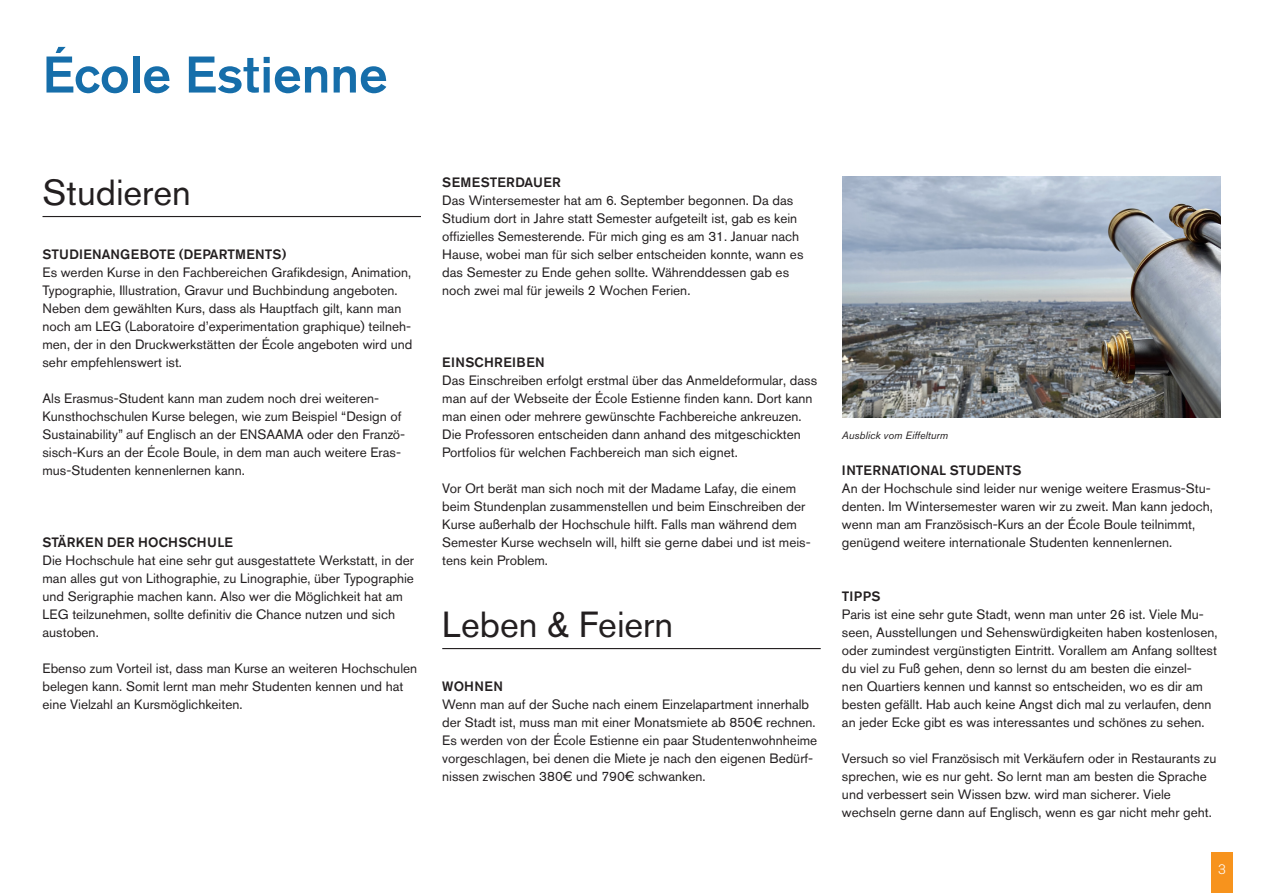
<style>
.page{position:relative;width:1263px;height:893px;background:#fff}
.page>*{position:absolute;margin:0;border:0;box-sizing:border-box;transform-origin:0 0}
.Headline_1{font:500 51px "Akzidenz Grotesk BQ";color:#166eaa}
.Fließtext_Zeilte_1{font:36px "Akzidenz Grotesk BQ";color:#231f20}
.Headline_underline{font:36px "Akzidenz Grotesk BQ";color:#231f20}
.Fließtext_Zeilte_1-2{font:13.5px/18px "Akzidenz Grotesk BQ";color:#231f20}
.Fließtext{font:13.5px/18px "Akzidenz Grotesk BQ";color:#231f20}
.t1{font:300 13.5px "Akzidenz Grotesk BQ";color:#fff}
.Bildunterschrift{font:italic 10.5px "Akzidenz Grotesk BQ";color:#231f20}
.s1{font-weight:500}
</style>
<div class="page">
<div style="left:1211px;top:853px;width:22px;height:40px;background:#f7931d"></div>
<img style="left:842px;top:177px;width:378px;height:240px">
<hr style="left:43px;top:216px;width:378px;height:1px;background:#231f20">
<hr style="left:442px;top:648px;width:379px;height:1px;background:#231f20">
<p class="Headline_1" style="left:43px;top:43px;width:347px">École Estienne</p>
<p class="Headline_underline" style="left:43px;top:171px;width:150px">Studieren</p>
<p class="Fließtext_Zeilte_1-2" style="left:43px;top:245px;width:371px"><span class="s1">STUDIENANGEBOTE (DEPARTMENTS)<br></span>Es werden Kurse in den Fachbereichen Grafikdesign, Animation, Typographie, Illustration, Gravur und Buchbindung angeboten.<br>Neben dem gewählten Kurs, dass als Hauptfach gilt, kann man noch am LEG (Laboratoire d’experimentation graphique) teilneh&shy;men, der in den Druckwerkstätten der École angeboten wird und sehr empfehlenswert ist.</p>
<p class="Fließtext_Zeilte_1-2" style="left:43px;top:389px;width:364px">Als Erasmus-Student kann man zudem noch drei weiteren-Kunsthochschulen Kurse belegen, wie zum Beispiel “Design of Sustainability” auf Englisch an der ENSAAMA oder den Franzö&shy;sisch-Kurs an der École Boule, in dem man auch weitere Eras&shy;mus-Studenten kennenlernen kann.</p>
<p class="Fließtext" style="left:43px;top:533px;width:373px"><span class="s1">STÄRKEN DER HOCHSCHULE<br></span>Die Hochschule hat eine sehr gut ausgestattete Werkstatt, in der man alles gut von Lithographie, zu Linographie, über Typographie und Serigraphie machen kann. Also wer die Möglichkeit hat am LEG teilzunehmen, sollte definitiv die Chance nutzen und sich austoben.</p>
<p class="Fließtext" style="left:43px;top:659px;width:376px">Ebenso zum Vorteil ist, dass man Kurse an weiteren Hochschulen belegen kann. Somit lernt man mehr Studenten kennen und hat eine Vielzahl an Kursmöglichkeiten.</p>
<p class="Fließtext" style="left:442px;top:173px;width:363px"><span class="s1">SEMESTERDAUER<br></span>Das Wintersemester hat am 6. September begonnen. Da das Studium dort in Jahre statt Semester aufgeteilt ist, gab es kein offizielles Semesterende. Für mich ging es am 31. Januar nach Hause, wobei man für sich selber entscheiden konnte, wann es das Semester zu Ende gehen sollte. Währenddessen gab es noch zwei mal für jeweils 2 Wochen Ferien.</p>
<p class="Fließtext" style="left:442px;top:353px;width:376px"><span class="s1">EINSCHREIBEN<br></span>Das Einschreiben erfolgt erstmal über das Anmeldeformular, dass man auf der Webseite der École Estienne finden kann. Dort kann man einen oder mehrere gewünschte Fachbereiche ankreuzen.<br>Die Professoren entscheiden dann anhand des mitgeschickten Portfolios für welchen Fachbereich man sich eignet.</p>
<p class="Fließtext" style="left:442px;top:479px;width:370px">Vor Ort berät man sich noch mit der Madame Lafay, die einem beim Stundenplan zusammenstellen und beim Einschreiben der Kurse außerhalb der Hochschule hilft. Falls man während dem Semester Kurse wechseln will, hilft sie gerne dabei und ist meis&shy;tens kein Problem.</p>
<p class="Fließtext_Zeilte_1" style="left:442px;top:603px;width:233px">Leben &amp; Feiern</p>
<p class="Fließtext_Zeilte_1-2" style="left:442px;top:677px;width:376px"><span class="s1">WOHNEN<br></span>Wenn man auf der Suche nach einem Einzelapartment innerhalb der Stadt ist, muss man mit einer Monatsmiete ab 850€ rechnen.<br>Es werden von der École Estienne ein paar Studentenwohnheime vorgeschlagen, bei denen die Miete je nach den eigenen Bedürf&shy;nissen zwischen 380€ und 790€ schwanken.</p>
<p class="Bildunterschrift" style="left:842px;top:429px;width:108px">Ausblick vom Eiffelturm</p>
<p class="Fließtext_Zeilte_1-2" style="left:842px;top:461px;width:373px"><span class="s1">INTERNATIONAL STUDENTS<br></span>An der Hochschule sind leider nur wenige weitere Erasmus-Stu&shy;denten. Im Wintersemester waren wir zu zweit. Man kann jedoch, wenn man am Französisch-Kurs an der École Boule teilnimmt, genügend weitere internationale Studenten kennenlernen.</p>
<p class="Fließtext_Zeilte_1-2" style="left:842px;top:587px;width:377px"><span class="s1">TIPPS<br></span>Paris ist eine sehr gute Stadt, wenn man unter 26 ist. Viele Mu&shy;seen, Ausstellungen und Sehenswürdigkeiten haben kostenlosen, oder zumindest vergünstigten Eintritt. Vorallem am Anfang solltest du viel zu Fuß gehen, denn so lernst du am besten die einzel-<br>nen Quartiers kennen und kannst so entscheiden, wo es dir am besten gefällt. Hab auch keine Angst dich mal zu verlaufen, denn an jeder Ecke gibt es was interessantes und schönes zu sehen.</p>
<p class="Fließtext_Zeilte_1-2" style="left:842px;top:749px;width:376px">Versuch so viel Französisch mit Verkäufern oder in Restaurants zu sprechen, wie es nur geht. So lernt man am besten die Sprache und verbessert sein Wissen bzw. wird man sicherer. Viele wechseln gerne dann auf Englisch, wenn es gar nicht mehr geht.</p>
<p class="t1" style="left:1218px;top:862px;width:9px">3</p>
</div>
